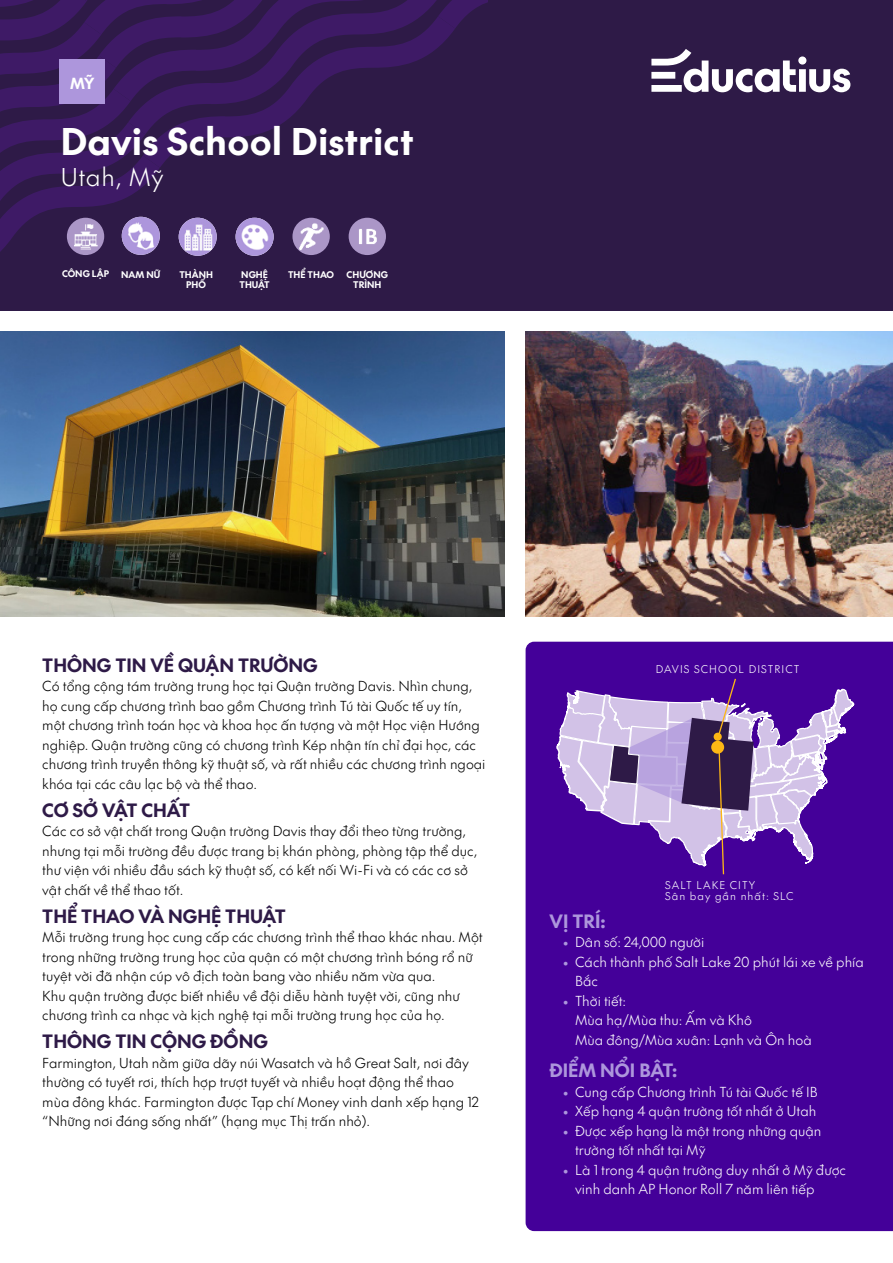
<style>
.page{position:relative;width:893px;height:1263px;background:#fff}
.page>*{position:absolute;margin:0;border:0;box-sizing:border-box;transform-origin:0 0}
.t1{font:36px "SVN The Future Bold";letter-spacing:.02em;color:#fff}
.t2{font:24px "SVN The Future Light";letter-spacing:.025em;color:#fff}
.t3{font:18px "SVN The Future Bold";color:#2e1a47}
.t4{font:18px "SVN The Future Bold";color:#ad96dc}
.t5{font:15px "SVN The Future Bold";color:#fff}
.t6{font:13.5px/19.5px "SVN The Future Light";color:#000}
.t7{font:13.5px/19.5px "SVN The Future Light";color:#fff}
.t8{font:10.5px/10.8px "SVN The Future Light";letter-spacing:.1em;color:#fff}
.t9{font:9px/10.5px "SVN The Future Bold";color:#fff;text-align:center}
.s1{font-family:"The Future";font-weight:300;color:#ad96dc}
</style>
<div class="page">
<div style="left:0;top:0;width:893px;height:310px;background:#2e1a47"></div>
<svg style="left:0;top:0;width:487px;height:256px"></svg>
<img style="left:122px;top:217px;width:38px;height:38px;border-radius:19px">
<img style="left:0;top:332px;width:504px;height:285px">
<img style="left:526px;top:332px;width:367px;height:285px">
<div style="left:60px;top:60px;width:45px;height:44px;background:#ad96dc"></div>
<div style="left:526px;top:642px;width:367px;height:589px;background:#409"></div>
<img style="left:179px;top:218px;width:38px;height:38px;border-radius:19px">
<svg style="left:651px;top:49px;width:199px;height:43px"></svg>
<img style="left:67px;top:218px;width:37px;height:37px;border-radius:19px">
<img style="left:292px;top:218px;width:38px;height:37px;border-radius:19px">
<img style="left:236px;top:218px;width:38px;height:38px;border-radius:19px">
<img style="left:349px;top:218px;width:37px;height:37px;border-radius:19px">
<svg style="left:555px;top:677px;width:300px;height:209px;background:#8259b1"></svg>
<p class="t5" style="left:70px;top:71px;width:26px">MỸ</p>
<h1 class="t1" style="left:61px;top:112px;width:354px">Davis School District</h1>
<h2 class="t2" style="left:61px;top:159px;width:104px">Utah, Mỹ</h2>
<p class="t9" style="left:62px;top:268px;width:48px">CÔNG LẬP</p>
<p class="t9" style="left:121px;top:269px;width:41px">NAM NỮ</p>
<p class="t9" style="left:179px;top:269px;width:35px">THÀNH<br>PHỐ</p>
<p class="t9" style="left:241px;top:269px;width:28px">NGHỆ</p>
<p class="t9" style="left:288px;top:269px;width:48px">THỂ THAO</p>
<p class="t9" style="left:239px;top:279px;width:32px">THUẬT</p>
<p class="t9" style="left:347px;top:269px;width:43px">CHƯƠNG<br>TRÌNH</p>
<h3 class="t3" style="left:42px;top:650px;width:277px">THÔNG TIN VỀ QUẬN TRƯỜNG</h3>
<p class="t6" style="left:42px;top:675px;width:445px">Có tổng cộng tám trường trung học tại Quận trường Davis. Nhìn chung, họ cung cấp chương trình bao gồm Chương trình Tú tài Quốc tế uy tín, một chương trình toán học và khoa học ấn tượng và một Học viện Hướng nghiệp. Quận trường cũng có chương trình Kép nhận tín chỉ đại học, các chương trình truyền thông kỹ thuật số, và rất nhiều các chương trình ngoại khóa tại các câu lạc bộ và thể thao.</p>
<h3 class="t3" style="left:42px;top:795px;width:149px">CƠ SỞ VẬT CHẤT</h3>
<p class="t6" style="left:42px;top:820px;width:437px">Các cơ sở vật chất trong Quận trường Davis thay đổi theo từng trường, nhưng tại mỗi trường đều được trang bị khán phòng, phòng tập thể dục, thư viện với nhiều đầu sách kỹ thuật số, có kết nối Wi-Fi và có các cơ sở vật chất về thể thao tốt.</p>
<h3 class="t3" style="left:42px;top:901px;width:245px">THỂ THAO VÀ NGHỆ THUẬT</h3>
<p class="t6" style="left:42px;top:926px;width:442px">Mỗi trường trung học cung cấp các chương trình thể thao khác nhau. Một trong những trường trung học của quận có một chương trình bóng rổ nữ tuyệt vời đã nhận cúp vô địch toàn bang vào nhiều năm vừa qua.<br>Khu quận trường được biết nhiều về đội diễu hành tuyệt vời, cũng như chương trình ca nhạc và kịch nghệ tại mỗi trường trung học của họ.</p>
<h3 class="t3" style="left:42px;top:1027px;width:227px">THÔNG TIN CỘNG ĐỒNG</h3>
<p class="t6" style="left:42px;top:1052px;width:438px">Farmington, Utah nằm giữa dãy núi Wasatch và hồ Great Salt, nơi đây thường có tuyết rơi, thích hợp trượt tuyết và nhiều hoạt động thể thao mùa đông khác. Farmington được Tạp chí Money vinh danh xếp hạng 12 “Những nơi đáng sống nhất” (hạng mục Thị trấn nhỏ).</p>
<p class="t8" style="left:656px;top:663px;width:145px">DAVIS SCHOOL DISTRICT</p>
<p class="t8" style="left:665px;top:879px;width:130px">SALT LAKE CITY<br>Sân bay gần nhất: SLC</p>
<h3 class="t4" style="left:550px;top:906px;width:58px">VỊ TRÍ:</h3>
<p class="t7" style="left:562px;top:932px;width:144px"><span class="s1">•</span> Dân số: 24,000 người</p>
<p class="t7" style="left:575px;top:951px;width:290px;text-indent:-13px"><span class="s1">•</span> Cách thành phố Salt Lake 20 phút lái xe về phía<br>Bắc</p>
<p class="t7" style="left:575px;top:990px;width:238px;text-indent:-13px"><span class="s1">•</span> Thời tiết:<br>Mùa hạ/Mùa thu: Ấm và Khô<br>Mùa đông/Mùa xuân: Lạnh và Ôn hoà</p>
<h3 class="t4" style="left:550px;top:1056px;width:129px">ĐIỂM NỔI BẬT:</h3>
<p class="t7" style="left:562px;top:1081px;width:256px"><span class="s1">•</span> Cung cấp Chương trình Tú tài Quốc tế IB</p>
<p class="t7" style="left:562px;top:1100px;width:256px"><span class="s1">•</span> Xếp hạng 4 quận trường tốt nhất ở Utah</p>
<p class="t7" style="left:575px;top:1120px;width:248px;text-indent:-13px"><span class="s1">•</span> Được xếp hạng là một trong những quận trường tốt nhất tại Mỹ</p>
<p class="t7" style="left:575px;top:1159px;width:272px;text-indent:-13px"><span class="s1">•</span> Là 1 trong 4 quận trường duy nhất ở Mỹ được vinh danh AP Honor Roll 7 năm liên tiếp</p>
</div>
